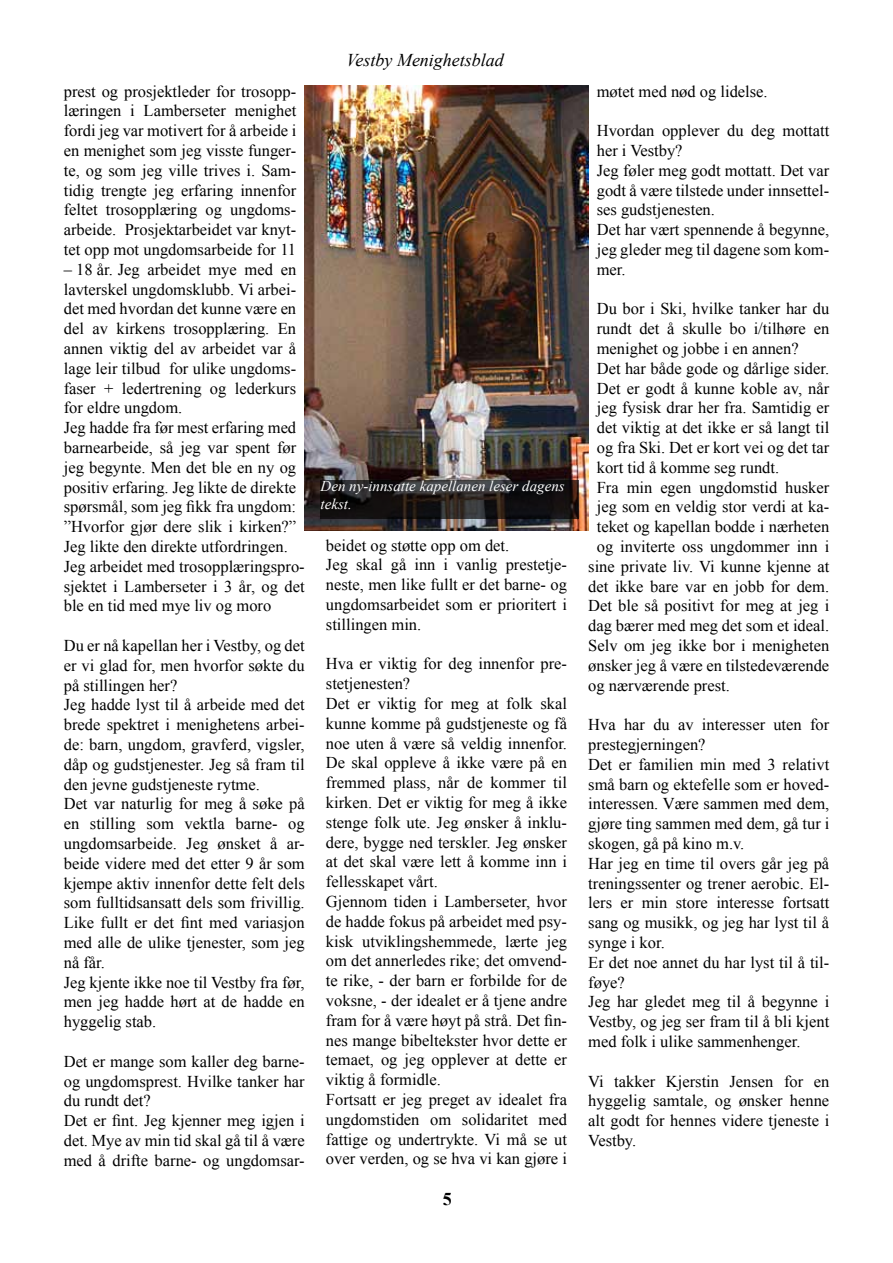
<style>
.page{position:relative;width:893px;height:1263px;background:#fff}
.page>*{position:absolute;margin:0;border:0;box-sizing:border-box;transform-origin:0 0}
.t1{font:italic 18px "Times New Roman";color:#000}
.t2{font:700 18px "Times New Roman";color:#000}
.t3{font:16.5px/19.8px "Times New Roman";color:#000}
.t4{font:italic 15px/18px "Times New Roman";color:#fff}
</style>
<div class="page">
<img style="left:305px;top:85px;width:283px;height:446px">
<svg style="left:320px;top:480px;width:258px;height:39px;background:#1f1c1c"></svg>
<p class="t3" style="left:64px;top:81px;width:234px;text-align:justify">prest og prosjektleder for trosopp&shy;læringen i Lamberseter menighet fordi jeg var motivert for å arbeide i en menighet som jeg visste funger&shy;te, og som jeg ville trives i. Sam&shy;tidig trengte jeg erfaring innenfor feltet trosopplæring og ungdoms&shy;arbeide. Prosjektarbeidet var knyt&shy;tet opp mot ungdomsarbeide for 11</p>
<p class="t3" style="left:64px;top:259px;width:242px">– 18 år. Jeg arbeidet mye med en lavterskel ungdomsklubb. Vi arbei&shy;det med hvordan det kunne være en del av kirkens trosopplæring. En annen viktig del av arbeidet var å lage leir tilbud for ulike ungdoms&shy;faser + ledertrening og lederkurs for eldre ungdom.<br>Jeg hadde fra før mest erfaring med barnearbeide, så jeg var spent før jeg begynte. Men det ble en ny og positiv erfaring. Jeg likte de direkte spørsmål, som jeg fikk fra ungdom: ”Hvorfor gjør dere slik i kirken?”<br>Jeg likte den direkte utfordringen.<br>Jeg arbeidet med trosopplæringspro&shy;sjektet i Lamberseter i 3 år, og det ble en tid med mye liv og moro</p>
<p class="t3" style="left:64px;top:635px;width:242px">Du er nå kapellan her i Vestby, og det er vi glad for, men hvorfor søkte du på stillingen her?<br>Jeg hadde lyst til å arbeide med det brede spektret i menighetens arbei&shy;de: barn, ungdom, gravferd, vigsler, dåp og gudstjenester. Jeg så fram til den jevne gudstjeneste rytme.<br>Det var naturlig for meg å søke på en stilling som vektla barne- og ungdomsarbeide. Jeg ønsket å ar&shy;beide videre med det etter 9 år som kjempe aktiv innenfor dette felt dels som fulltidsansatt dels som frivillig.<br>Like fullt er det fint med variasjon med alle de ulike tjenester, som jeg nå får.<br>Jeg kjente ikke noe til Vestby fra før, men jeg hadde hørt at de hadde en hyggelig stab.</p>
<p class="t3" style="left:64px;top:1051px;width:242px">Det er mange som kaller deg barne&shy;og ungdomsprest. Hvilke tanker har du rundt det?<br>Det er fint. Jeg kjenner meg igjen i det. Mye av min tid skal gå til å være med å drifte barne- og ungdomsar-</p>
<p class="t1" style="left:346px;top:48px;width:159px">Vestby Menighetsblad</p>
<p class="t4" style="left:320px;top:477px;width:246px">Den ny-innsatte kapellanen leser dagens tekst.</p>
<p class="t3" style="left:326px;top:535px;width:243px">beidet og støtte opp om det.<br>Jeg skal gå inn i vanlig prestetje&shy;neste, men like fullt er det barne- og ungdomsarbeidet som er prioritert i stillingen min.</p>
<p class="t3" style="left:326px;top:653px;width:243px">Hva er viktig for deg innenfor pre&shy;stetjenesten?<br>Det er viktig for meg at folk skal kunne komme på gudstjeneste og få noe uten å være så veldig innenfor.<br>De skal oppleve å ikke være på en fremmed plass, når de kommer til kirken. Det er viktig for meg å ikke stenge folk ute. Jeg ønsker å inklu&shy;dere, bygge ned terskler. Jeg ønsker at det skal være lett å komme inn i fellesskapet vårt.<br>Gjennom tiden i Lamberseter, hvor de hadde fokus på arbeidet med psy&shy;kisk utviklingshemmede, lærte jeg om det annerledes rike; det omvend&shy;te rike, - der barn er forbilde for de voksne, - der idealet er å tjene andre fram for å være høyt på strå. Det fin&shy;nes mange bibeltekster hvor dette er temaet, og jeg opplever at dette er viktig å formidle.<br>Fortsatt er jeg preget av idealet fra ungdomstiden om solidaritet med fattige og undertrykte. Vi må se ut over verden, og se hva vi kan gjøre i</p>
<p class="t2" style="left:443px;top:1186px;width:10px">5</p>
<p class="t3" style="left:597px;top:81px;width:172px">møtet med nød og lidelse.</p>
<p class="t3" style="left:597px;top:120px;width:234px">Hvordan opplever du deg mottatt her i Vestby?<br>Jeg føler meg godt mottatt. Det var godt å være tilstede under innsettel&shy;ses gudstjenesten.<br>Det har vært spennende å begynne, jeg gleder meg til dagene som kom&shy;mer.</p>
<p class="t3" style="left:597px;top:298px;width:234px">Du bor i Ski, hvilke tanker har du</p>
<p class="t3" style="left:597px;top:318px;width:234px">rundt det å skulle bo i/tilhøre en</p>
<p class="t3" style="left:597px;top:338px;width:204px">menighet og jobbe i en annen?</p>
<p class="t3" style="left:597px;top:358px;width:234px">Det har både gode og dårlige sider.</p>
<p class="t3" style="left:597px;top:378px;width:234px">Det er godt å kunne koble av, når</p>
<p class="t3" style="left:597px;top:397px;width:234px">jeg fysisk drar her fra. Samtidig er</p>
<p class="t3" style="left:597px;top:417px;width:234px">det viktig at det ikke er så langt til</p>
<p class="t3" style="left:597px;top:437px;width:234px">og fra Ski. Det er kort vei og det tar</p>
<p class="t3" style="left:597px;top:457px;width:184px">kort tid å komme seg rundt.</p>
<p class="t3" style="left:597px;top:477px;width:234px">Fra min egen ungdomstid husker</p>
<p class="t3" style="left:597px;top:496px;width:234px">jeg som en veldig stor verdi at ka-</p>
<p class="t3" style="left:597px;top:516px;width:234px">teket og kapellan bodde i nærheten</p>
<p class="t3" style="left:597px;top:536px;width:234px">og inviterte oss ungdommer inn i</p>
<p class="t3" style="left:588px;top:556px;width:242px">sine private liv. Vi kunne kjenne at</p>
<p class="t3" style="left:588px;top:576px;width:242px">det ikke bare var en jobb for dem.</p>
<p class="t3" style="left:588px;top:595px;width:242px">Det ble så positivt for meg at jeg i</p>
<p class="t3" style="left:588px;top:615px;width:242px">dag bærer med meg det som et ideal.</p>
<p class="t3" style="left:588px;top:635px;width:242px">Selv om jeg ikke bor i menigheten</p>
<p class="t3" style="left:588px;top:655px;width:242px">ønsker jeg å være en tilstedeværende</p>
<p class="t3" style="left:588px;top:675px;width:143px">og nærværende prest.</p>
<p class="t3" style="left:588px;top:714px;width:242px">Hva har du av interesser uten for prestegjerningen?<br>Det er familien min med 3 relativt små barn og ektefelle som er hoved&shy;interessen. Være sammen med dem, gjøre ting sammen med dem, gå tur i skogen, gå på kino m.v.<br>Har jeg en time til overs går jeg på treningssenter og trener aerobic. El&shy;lers er min store interesse fortsatt sang og musikk, og jeg har lyst til å synge i kor.<br>Er det noe annet du har lyst til å til&shy;føye?<br>Jeg har gledet meg til å begynne i<br>Vestby, og jeg ser fram til å bli kjent med folk i ulike sammenhenger.</p>
<p class="t3" style="left:588px;top:1071px;width:242px;text-align:justify">Vi takker Kjerstin Jensen for en hyggelig samtale, og ønsker henne alt godt for hennes videre tjeneste i Vestby.</p>
</div>
